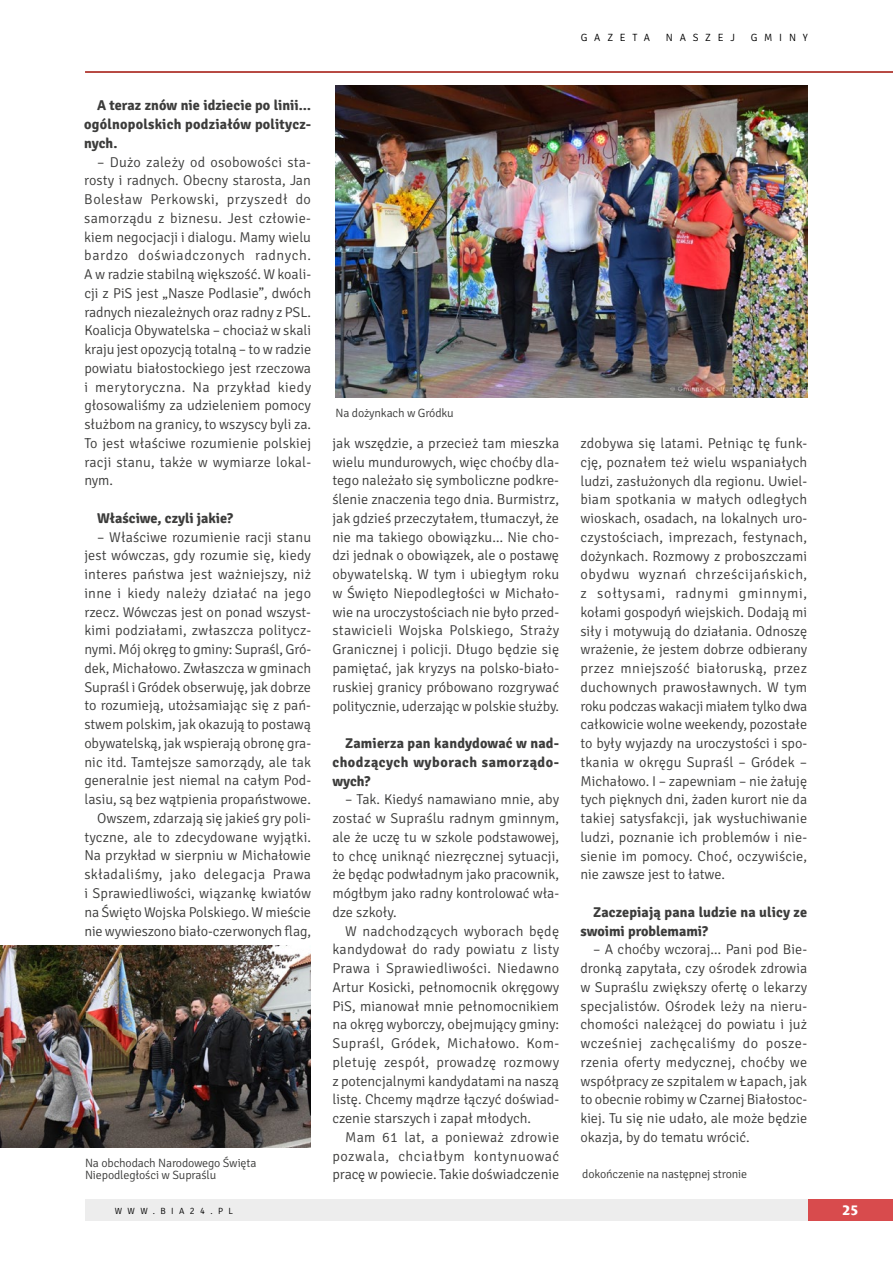
<style>
.page{position:relative;width:893px;height:1263px;background:#fff}
.page>*{position:absolute;margin:0;border:0;box-sizing:border-box;transform-origin:0 0}
.t1{font:300 14.25px/18.8px "Signika";color:#3c3c3b;text-align:justify}
.t2{font:700 14.25px/18.8px "Signika";color:#3c3c3b;text-align:justify}
.t3{font:800 13.5px "Costa Ptf";color:#fff}
.t4{font:300 12px/12px "Signika";letter-spacing:-.01em;color:#3c3c3b}
.t5{font:300 10.5px "Signika";letter-spacing:.645em;color:#000}
.t6{font:300 9px "Signika";letter-spacing:.605em;color:#000}
</style>
<div class="page">
<div style="left:85px;top:1199px;width:750px;height:21px;background:#ededed"></div>
<div style="left:808px;top:1199px;width:85px;height:21px;background:#d84b4d"></div>
<hr style="left:85px;top:71px;width:808px;height:2px;background:#a11007">
<img style="left:336px;top:85px;width:472px;height:312px">
<img style="left:0;top:945px;width:311px;height:203px">
<p class="t5" style="left:581px;top:30px;width:71px">gazeta</p>
<p class="t5" style="left:666px;top:30px;width:71px">naszej</p>
<p class="t5" style="left:751px;top:30px;width:59px">gminy</p>
<p class="t2" style="left:84px;top:95px;width:228px;text-indent:13px">A teraz znów nie idziecie po linii… ogólnopolskich podziałów politycz&shy;nych.</p>
<p class="t1" style="left:84px;top:151px;width:228px;text-indent:13px">– D użo zależy od osobowości sta&shy;rosty i radnych. Obecny starosta, Jan Bolesław Perkowski, przyszedł do samorządu z biznesu. Jest człowie&shy;kiem negocjacji i dialogu. Mamy wielu bardzo doświadczonych radnych.<br>A w radzie stabilną większość. W koali&shy;cji z PiS jest „N asze Podlasie”, dwóch radnych niezależnych oraz radny z PSL.<br>Koalicja Obywatelska – chociaż w skali kraju jest opozycją totalną – to w radzie powiatu białostockiego jest rzeczowa i merytoryczna. N a przykład kiedy głosowaliśmy za udzieleniem pomocy służbom na granicy, to wszyscy byli za.<br>To jest właściwe rozumienie polskiej racji stanu, także w wymiarze lokal&shy;nym.</p>
<p class="t2" style="left:97px;top:508px;width:138px">Właściwe, czyli jakie?</p>
<p class="t1" style="left:84px;top:526px;width:228px;text-align:right">– Właściwe rozumienie racji stanu jest wówczas, gdy rozumie się, kiedy interes państwa jest ważniejszy, niż inne i kiedy należy działać na jego rzecz. Wówczas jest on ponad wszyst&shy;kimi podziałami, zwłaszcza politycz&shy;nymi. Mój okręg to gminy: Supraśl, Gró&shy;dek, Michałowo. Zwłaszcza w gminach Supraśl i Gródek obserwuję, jak dobrze to rozumieją, utożsamiając się z pań&shy;stwem polskim, jak okazują to postawą obywatelską, jak wspierają obronę gra&shy;nic itd. Tamtejsze samorządy, ale tak generalnie jest niemal na całym Pod&shy;lasiu, są bez wątpienia propaństwowe.<br>Owszem, zdarzają się jakieś gry poli&shy;tyczne, ale to zdecydowane wyjątki.<br>N a przykład w sierpniu w Michałowie składaliśmy, jako delegacja Prawa i Sprawiedliwości, wiązankę kwiatów na Święto Wojska Polskiego. W mieście nie wywieszono biało-czerwonych flag,</p>
<p class="t4" style="left:85px;top:1156px;width:173px">N a obchodach N arodowego Święta<br>N iepodległości w Supraślu</p>
<p class="t4" style="left:336px;top:406px;width:120px">N a dożynkach w Gródku</p>
<p class="t1" style="left:332px;top:433px;width:228px">jak wszędzie, a przecież tam mieszka wielu mundurowych, więc choćby dla&shy;tego należało się symboliczne podkre&shy;ślenie znaczenia tego dnia. Burmistrz, jak gdzieś przeczytałem, tłumaczył, że nie ma takiego obowiązku… Nie cho&shy;dzi jednak o obowiązek, ale o postawę obywatelską. W tym i ubiegłym roku w Święto N iepodległości w Michało&shy;wie na uroczystościach nie było przed&shy;stawicieli Wojska Polskiego, Straży Granicznej i policji. Długo będzie się pamiętać, jak kryzys na polsko-biało&shy;ruskiej granicy próbowano rozgrywać politycznie, uderzając w polskie służby.</p>
<p class="t2" style="left:332px;top:733px;width:228px;text-indent:13px">Zamierza pan kandydować w nad&shy;chodzących wyborach samorządo&shy;wych?</p>
<p class="t1" style="left:332px;top:789px;width:228px;text-indent:13px">– Tak. Kiedyś namawiano mnie, aby zostać w Supraślu radnym gminnym, ale że uczę tu w szkole podstawowej, to chcę uniknąć niezręcznej sytuacji, że będąc podwładnym jako pracownik, mógłbym jako radny kontrolować wła&shy;dze szkoły.</p>
<p class="t1" style="left:332px;top:920px;width:228px;text-indent:13px">W nadchodzących wyborach będę kandydował do rady powiatu z listy Prawa i Sprawiedliwości. N iedawno Artur Kosicki, pełnomocnik okręgowy PiS, mianował mnie pełnomocnikiem na okręg wyborczy, obejmujący gminy:<br>Supraśl, Gródek, Michałowo. Kom&shy;pletuję zespół, prowadzę rozmowy z potencjalnymi kandydatami na naszą listę. Chcemy mądrze łączyć doświad&shy;czenie starszych i zapał młodych.</p>
<p class="t1" style="left:332px;top:1127px;width:228px;text-indent:13px">Mam 61 lat, a ponieważ zdrowie pozwala, chciałbym kontynuować pracę w powiecie. Takie doświadczenie</p>
<p class="t1" style="left:580px;top:433px;width:228px">zdobywa się latami. Pełniąc tę funk&shy;cję, poznałem też wielu wspaniałych ludzi, zasłużonych dla regionu. Uwiel&shy;biam spotkania w małych odległych wioskach, osadach, na lokalnych uro&shy;czystościach, imprezach, festynach, dożynkach. Rozmowy z proboszczami obydwu wyznań chrześcijańskich, z sołtysami, radnymi gminnymi, kołami gospodyń wiejskich. Dodają mi siły i motywują do działania. Odnoszę wrażenie, że jestem dobrze odbierany przez mniejszość białoruską, przez duchownych prawosławnych. W tym roku podczas wakacji miałem tylko dwa całkowicie wolne weekendy, pozostałe to były wyjazdy na uroczystości i spo&shy;tkania w okręgu Supraśl – Gródek – Michałowo. I – zapewniam – nie żałuję tych pięknych dni, żaden kurort nie da takiej satysfakcji, jak wysłuchiwanie ludzi, poznanie ich problemów i nie&shy;sienie im pomocy. Choć, oczywiście, nie zawsze jest to łatwe.</p>
<p class="t2" style="left:580px;top:902px;width:228px;text-indent:13px">Zaczepiają pana ludzie na ulicy ze swoimi problemami?</p>
<p class="t1" style="left:580px;top:939px;width:228px;text-indent:13px">– A choćby wczoraj… Pani pod Bie&shy;dronką zapytała, czy ośrodek zdrowia w Supraślu zwiększy ofertę o lekarzy specjalistów. Ośrodek leży na nieru&shy;chomości należącej do powiatu i już wcześniej zachęcaliśmy do posze&shy;rzenia oferty medycznej, choćby we współpracy ze szpitalem w Łapach, jak to obecnie robimy w Czarnej Białostoc&shy;kiej. Tu się nie udało, ale może będzie okazja, by do tematu wrócić.</p>
<p class="t4" style="left:582px;top:1167px;width:166px">dokończenie na następnej stronie</p>
<p class="t6" style="left:115px;top:1204px;width:120px">www.bia24.pl</p>
<p class="t3" style="left:843px;top:1202px;width:17px">25</p>
</div>
